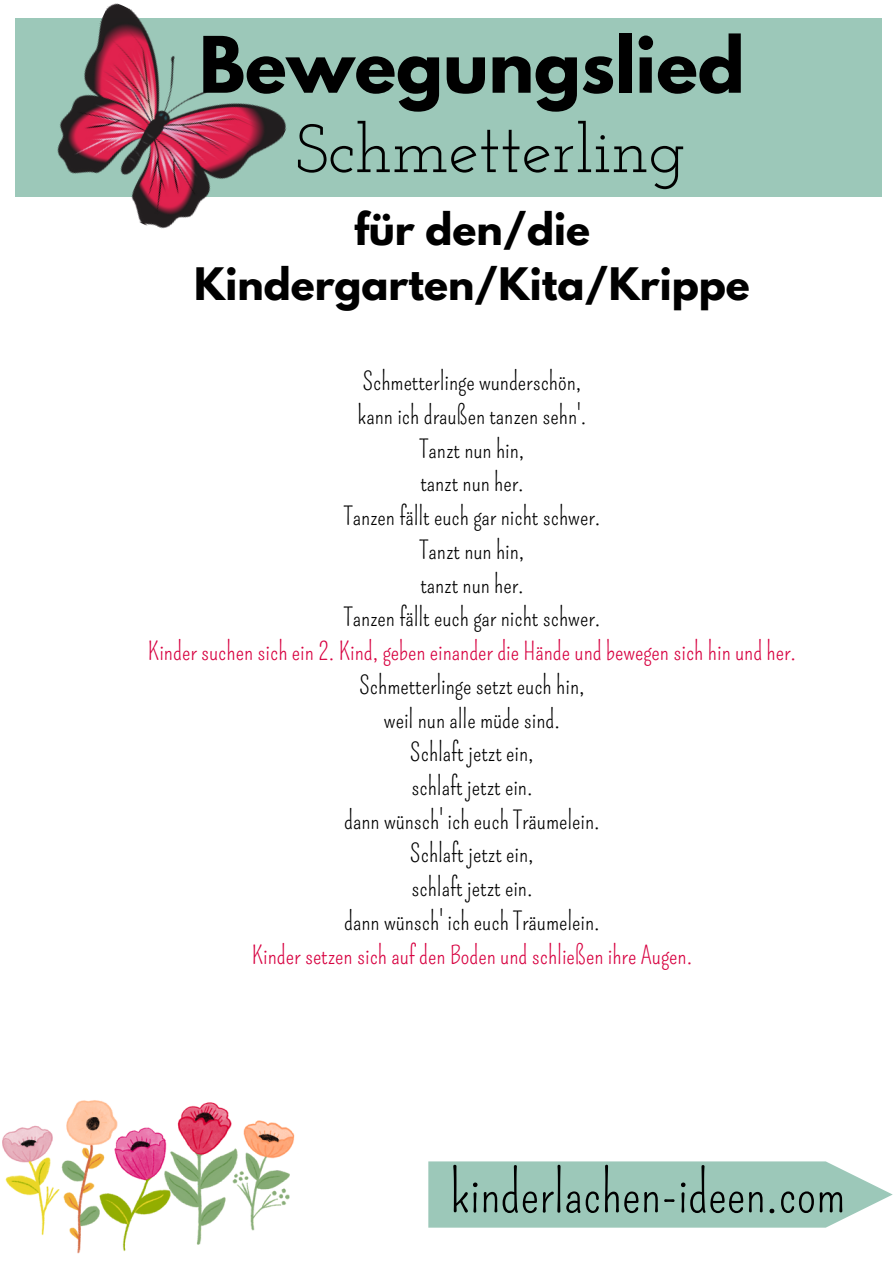
<style>
.page{position:relative;width:893px;height:1264px;background:#fff}
.page>*{position:absolute;margin:0;border:0;box-sizing:border-box;transform-origin:0 0}
.t1{font:700 68.85px "League Spartan";color:#000}
.t2{font:68.4px "Josefin Slab";color:#000}
.t3{font:55.2px "Pompiere";color:#000}
.t4{font:700 39.6px/55.1px "League Spartan";color:#000;text-align:center}
.t5{font:24.6px/33.8px "Pompiere";color:#000;text-align:center}
.t6{font:24.6px "Pompiere";color:#d70040}
</style>
<div class="page">
<div style="left:16px;top:18px;width:865px;height:179px;background:#9cc8b9"></div>
<svg style="left:428px;top:1161px;width:464px;height:66px;background:#a3ccbe"></svg>
<img style="left:2px;top:1100px;width:293px;height:154px">
<img style="left:57px;top:3px;width:230px;height:226px">
<h1 class="t1" style="left:199px;top:31px;width:547px">Bewegungslied</h1>
<h2 class="t2" style="left:295px;top:121px;width:391px">Schmetterling</h2>
<h3 class="t4" style="left:194px;top:207px;width:557px">für den/die<br>Kindergarten/Kita/Krippe</h3>
<p class="t5" style="left:344px;top:365px;width:258px">Schmetterlinge wunderschön, kann ich draußen tanzen sehn'.<br>Tanzt nun hin,<br>tanzt nun her.<br>Tanzen fällt euch gar nicht schwer.<br>Tanzt nun hin,<br>tanzt nun her.<br>Tanzen fällt euch gar nicht schwer.</p>
<p class="t6" style="left:148px;top:637px;width:649px">Kinder suchen sich ein 2. Kind, geben einander die Hände und bewegen sich hin und her.</p>
<p class="t5" style="left:344px;top:668px;width:257px">Schmetterlinge setzt euch hin, weil nun alle müde sind.<br>Schlaft jetzt ein,<br>schlaft jetzt ein.<br>dann wünsch' ich euch Träumelein.<br>Schlaft jetzt ein,<br>schlaft jetzt ein.<br>dann wünsch' ich euch Träumelein.</p>
<p class="t6" style="left:252px;top:940px;width:442px">Kinder setzen sich auf den Boden und schließen ihre Augen.</p>
<h3 class="t3" style="left:450px;top:1160px;width:397px">kinderlachen-ideen.com</h3>
</div>
